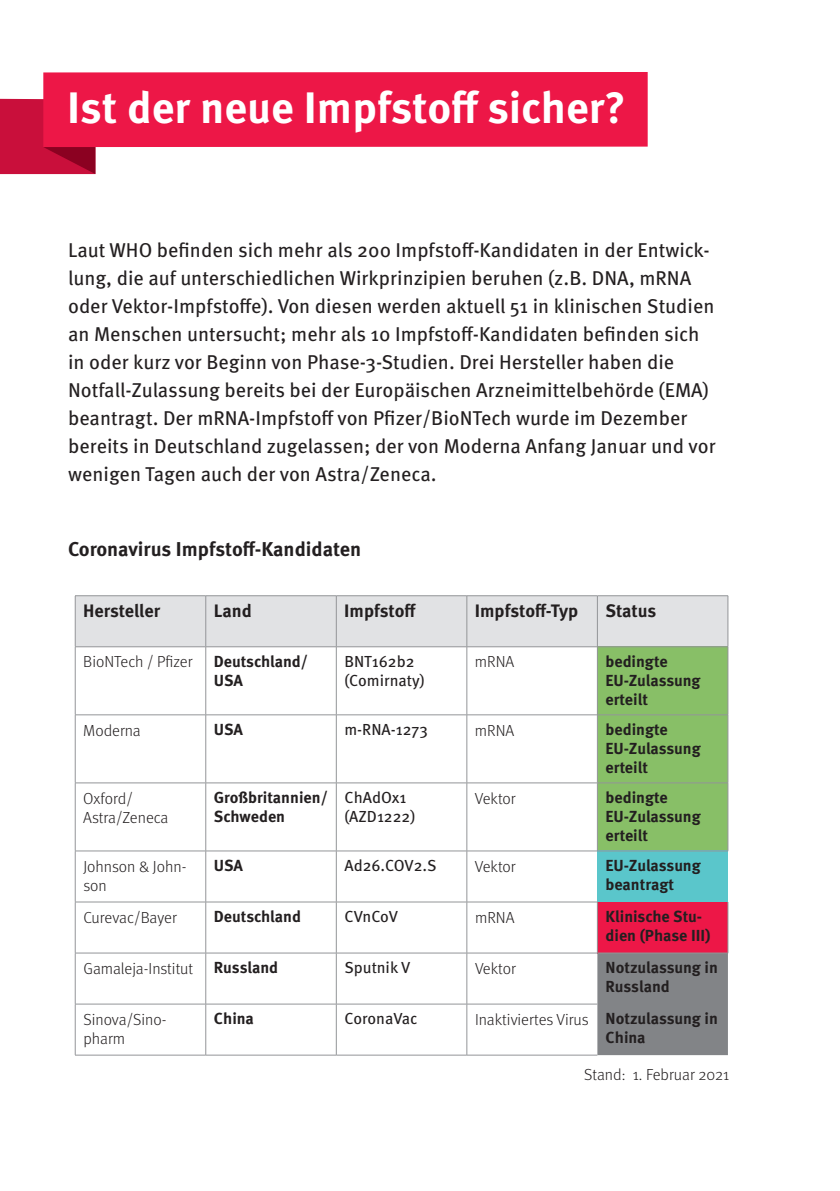
<style>
.page{position:relative;width:840px;height:1191px;background:#fff}
.page>*{position:absolute;margin:0;border:0;box-sizing:border-box;transform-origin:0 0}
.t1{font:700 44px "Meta Pro";color:#fff}
.t2{font:20px/28px "Meta Pro";color:#231f20}
.t3{font:700 20px "Meta Pro";color:#231f20}
.t4{font:700 18px "Meta Pro";color:#231f20}
.t5{font:700 16px/19.2px "Meta Pro";letter-spacing:-.005em;color:#231f20}
.t6{font:300 16px/19.2px "Meta";color:#231f20}
.t7{font:16px/19.2px "Meta Pro";color:#231f20}
.s1{font-family:"Meta Pro";font-weight:700}
</style>
<div class="page">
<div style="left:43px;top:72px;width:604px;height:75px;background:#ed1747"></div>
<svg style="left:0;top:99px;width:95px;height:75px"></svg>
<div style="left:76px;top:596px;width:651px;height:50px;background:#e1e2e4"></div>
<div style="left:597px;top:647px;width:130px;height:68px;background:#88bf67"></div>
<div style="left:597px;top:715px;width:130px;height:135px;background:#88bf67"></div>
<div style="left:597px;top:851px;width:130px;height:51px;background:#5ac6cb"></div>
<div style="left:597px;top:902px;width:130px;height:51px;background:#ed1747"></div>
<div style="left:597px;top:953px;width:130px;height:102px;background:#828487"></div>
<hr style="left:205px;top:596px;width:1px;height:50px;background:#939598">
<hr style="left:336px;top:596px;width:1px;height:50px;background:#939598">
<hr style="left:466px;top:596px;width:1px;height:50px;background:#939598">
<hr style="left:596px;top:596px;width:1px;height:50px;background:#939598">
<hr style="left:75px;top:646px;width:131px;height:1px;background:#939598">
<hr style="left:206px;top:646px;width:130px;height:1px;background:#939598">
<hr style="left:205px;top:647px;width:1px;height:67px;background:#939598">
<hr style="left:336px;top:646px;width:130px;height:1px;background:#939598">
<hr style="left:336px;top:647px;width:1px;height:67px;background:#939598">
<hr style="left:466px;top:646px;width:131px;height:1px;background:#939598">
<hr style="left:466px;top:647px;width:1px;height:67px;background:#939598">
<hr style="left:597px;top:646px;width:130px;height:1px;background:#939598">
<hr style="left:596px;top:647px;width:1px;height:67px;background:#939598">
<hr style="left:75px;top:714px;width:131px;height:1px;background:#939598">
<hr style="left:206px;top:714px;width:130px;height:1px;background:#939598">
<hr style="left:205px;top:715px;width:1px;height:67px;background:#939598">
<hr style="left:336px;top:714px;width:130px;height:1px;background:#939598">
<hr style="left:336px;top:715px;width:1px;height:67px;background:#939598">
<hr style="left:466px;top:714px;width:131px;height:1px;background:#939598">
<hr style="left:466px;top:715px;width:1px;height:67px;background:#939598">
<hr style="left:75px;top:782px;width:131px;height:1px;background:#939598">
<hr style="left:206px;top:782px;width:130px;height:1px;background:#939598">
<hr style="left:205px;top:783px;width:1px;height:67px;background:#939598">
<hr style="left:336px;top:782px;width:130px;height:1px;background:#939598">
<hr style="left:336px;top:783px;width:1px;height:67px;background:#939598">
<hr style="left:466px;top:782px;width:131px;height:1px;background:#939598">
<hr style="left:466px;top:783px;width:1px;height:67px;background:#939598">
<hr style="left:75px;top:850px;width:131px;height:1px;background:#939598">
<hr style="left:206px;top:850px;width:130px;height:1px;background:#939598">
<hr style="left:205px;top:851px;width:1px;height:50px;background:#939598">
<hr style="left:336px;top:850px;width:130px;height:1px;background:#939598">
<hr style="left:336px;top:851px;width:1px;height:50px;background:#939598">
<hr style="left:466px;top:850px;width:131px;height:1px;background:#939598">
<hr style="left:466px;top:851px;width:1px;height:50px;background:#939598">
<hr style="left:75px;top:901px;width:131px;height:1px;background:#939598">
<hr style="left:206px;top:901px;width:130px;height:1px;background:#939598">
<hr style="left:205px;top:902px;width:1px;height:50px;background:#939598">
<hr style="left:336px;top:901px;width:130px;height:1px;background:#939598">
<hr style="left:336px;top:902px;width:1px;height:50px;background:#939598">
<hr style="left:466px;top:901px;width:131px;height:1px;background:#939598">
<hr style="left:466px;top:902px;width:1px;height:50px;background:#939598">
<hr style="left:75px;top:952px;width:131px;height:1px;background:#939598">
<hr style="left:206px;top:952px;width:130px;height:1px;background:#939598">
<hr style="left:205px;top:953px;width:1px;height:50px;background:#939598">
<hr style="left:336px;top:952px;width:130px;height:1px;background:#939598">
<hr style="left:336px;top:953px;width:1px;height:50px;background:#939598">
<hr style="left:466px;top:952px;width:131px;height:1px;background:#939598">
<hr style="left:466px;top:953px;width:1px;height:50px;background:#939598">
<hr style="left:75px;top:1003px;width:131px;height:1px;background:#939598">
<hr style="left:206px;top:1003px;width:130px;height:1px;background:#939598">
<hr style="left:205px;top:1004px;width:1px;height:50px;background:#939598">
<hr style="left:336px;top:1003px;width:130px;height:1px;background:#939598">
<hr style="left:336px;top:1004px;width:1px;height:50px;background:#939598">
<hr style="left:466px;top:1003px;width:131px;height:1px;background:#939598">
<hr style="left:466px;top:1004px;width:1px;height:50px;background:#939598">
<hr style="left:75px;top:595px;width:131px;height:1px;background:#939598">
<hr style="left:75px;top:596px;width:1px;height:50px;background:#939598">
<hr style="left:206px;top:595px;width:130px;height:1px;background:#939598">
<hr style="left:336px;top:595px;width:130px;height:1px;background:#939598">
<hr style="left:466px;top:595px;width:131px;height:1px;background:#939598">
<hr style="left:597px;top:595px;width:130px;height:1px;background:#939598">
<hr style="left:727px;top:596px;width:1px;height:50px;background:#939598">
<hr style="left:75px;top:647px;width:1px;height:67px;background:#939598">
<hr style="left:727px;top:647px;width:1px;height:67px;background:#939598">
<hr style="left:75px;top:715px;width:1px;height:67px;background:#939598">
<hr style="left:75px;top:783px;width:1px;height:67px;background:#939598">
<hr style="left:75px;top:851px;width:1px;height:50px;background:#939598">
<hr style="left:75px;top:902px;width:1px;height:50px;background:#939598">
<hr style="left:75px;top:953px;width:1px;height:50px;background:#939598">
<hr style="left:75px;top:1004px;width:1px;height:50px;background:#939598">
<hr style="left:75px;top:1054px;width:131px;height:1px;background:#939598">
<hr style="left:206px;top:1054px;width:130px;height:1px;background:#939598">
<hr style="left:336px;top:1054px;width:130px;height:1px;background:#939598">
<hr style="left:466px;top:1054px;width:131px;height:1px;background:#939598">
<hr style="left:596px;top:902px;width:1px;height:50px;background:#939598">
<hr style="left:727px;top:902px;width:1px;height:50px;background:#939598">
<hr style="left:597px;top:952px;width:130px;height:1px;background:#939598">
<hr style="left:596px;top:715px;width:1px;height:67px;background:#939598">
<hr style="left:597px;top:714px;width:130px;height:1px;background:#939598">
<hr style="left:727px;top:715px;width:1px;height:67px;background:#939598">
<hr style="left:597px;top:782px;width:130px;height:1px;background:#939598">
<hr style="left:596px;top:783px;width:1px;height:67px;background:#939598">
<hr style="left:727px;top:783px;width:1px;height:67px;background:#939598">
<hr style="left:597px;top:850px;width:130px;height:1px;background:#939598">
<h1 class="t1" style="left:67px;top:80px;width:559px">Ist der neue Impfstoff sicher?</h1>
<p class="t2" style="left:68px;top:236px;width:648px">Laut WHO befinden sich mehr als 200 Impfstoff-Kandidaten in der Entwick&shy;lung, die auf unterschiedlichen Wirkprinzipien beruhen (z.B. DNA, mRNA oder Vektor-Impfstoffe). Von diesen werden aktuell 51 in klinischen Studien an Menschen untersucht; mehr als 10 Impfstoff-Kandidaten befinden sich in oder kurz vor Beginn von Phase-3-Studien. Drei Hersteller haben die Notfall-Zulassung bereits bei der Europäischen Arzneimittelbehörde (EMA) beantragt. Der mRNA-Impfstoff von Pfizer/BioNTech wurde im Dezember bereits in Deutschland zugelassen; der von Moderna Anfang Januar und vor wenigen Tagen auch der von Astra/Zeneca.</p>
<p class="t3" style="left:68px;top:536px;width:294px">Coronavirus Impfstoff-Kandidaten</p>
<p class="t4" style="left:83px;top:599px;width:78px">Hersteller</p>
<p class="t4" style="left:214px;top:599px;width:40px">Land</p>
<p class="t4" style="left:344px;top:599px;width:73px">Impfstoff</p>
<p class="t4" style="left:474px;top:599px;width:105px">Impfstoff-Typ</p>
<p class="t4" style="left:605px;top:599px;width:52px">Status</p>
<p class="t6" style="left:83px;top:652px;width:111px">BioNTech / Pfizer</p>
<p class="t5" style="left:214px;top:652px;width:96px">Deutschland/<br>USA</p>
<p class="t7" style="left:344px;top:652px;width:82px">BNT162b2 (Comirnaty)</p>
<p class="t6" style="left:474px;top:652px;width:41px">mRNA</p>
<p class="t5" style="left:605px;top:652px;width:97px">bedingte<br>EU-Zulassung erteilt</p>
<p class="t6" style="left:83px;top:720px;width:59px">Moderna</p>
<p class="t5" style="left:214px;top:720px;width:30px">USA</p>
<p class="t7" style="left:344px;top:720px;width:85px">m-RNA-1273</p>
<p class="t6" style="left:474px;top:720px;width:41px">mRNA</p>
<p class="t5" style="left:605px;top:720px;width:97px">bedingte<br>EU-Zulassung erteilt</p>
<p class="t6" style="left:83px;top:788px;width:87px">Oxford/<br>Astra/Zeneca</p>
<p class="t5" style="left:214px;top:788px;width:115px">Großbritannien/<br>Schweden</p>
<p class="t7" style="left:344px;top:788px;width:72px">ChAdOx1 (AZD1222)</p>
<p class="t6" style="left:474px;top:788px;width:42px">Vektor</p>
<p class="t5" style="left:605px;top:788px;width:97px">bedingte<br>EU-Zulassung erteilt</p>
<p class="t6" style="left:83px;top:856px;width:105px">Johnson &amp; John&shy;son</p>
<p class="t5" style="left:214px;top:856px;width:30px">USA</p>
<p class="t7" style="left:344px;top:856px;width:94px">Ad26.COV2.S</p>
<p class="t6" style="left:474px;top:856px;width:42px">Vektor</p>
<p class="t5" style="left:605px;top:856px;width:97px">EU-Zulassung beantragt</p>
<p class="t6" style="left:83px;top:907px;width:95px">Curevac/Bayer</p>
<p class="t5" style="left:214px;top:907px;width:89px">Deutschland</p>
<p class="t7" style="left:344px;top:907px;width:55px">CVnCoV</p>
<p class="t6" style="left:474px;top:907px;width:41px">mRNA</p>
<p class="t5" style="left:605px;top:907px;width:106px">Klinische Stu&shy;dien (Phase III)</p>
<p class="t6" style="left:83px;top:958px;width:111px">Gamaleja-Institut</p>
<p class="t5" style="left:214px;top:958px;width:66px">Russland</p>
<p class="t7" style="left:344px;top:958px;width:67px">Sputnik V</p>
<p class="t6" style="left:475px;top:958px;width:42px">Vektor</p>
<p class="t5" style="left:605px;top:958px;width:114px">Notzulassung in<br>Russland</p>
<p class="t6" style="left:83px;top:1009px;width:85px">Sinova/Sino&shy;pharm</p>
<p class="t5" style="left:214px;top:1009px;width:41px">China</p>
<p class="t7" style="left:344px;top:1009px;width:75px">CoronaVac</p>
<p class="t6" style="left:475px;top:1009px;width:244px">Inaktiviertes Virus <span class="s1">Notzulassung in</span></p>
<p class="t5" style="left:605px;top:1028px;width:41px">China</p>
<p class="t6" style="left:584px;top:1064px;width:146px">Stand: 1. Februar 2021</p>
</div>
